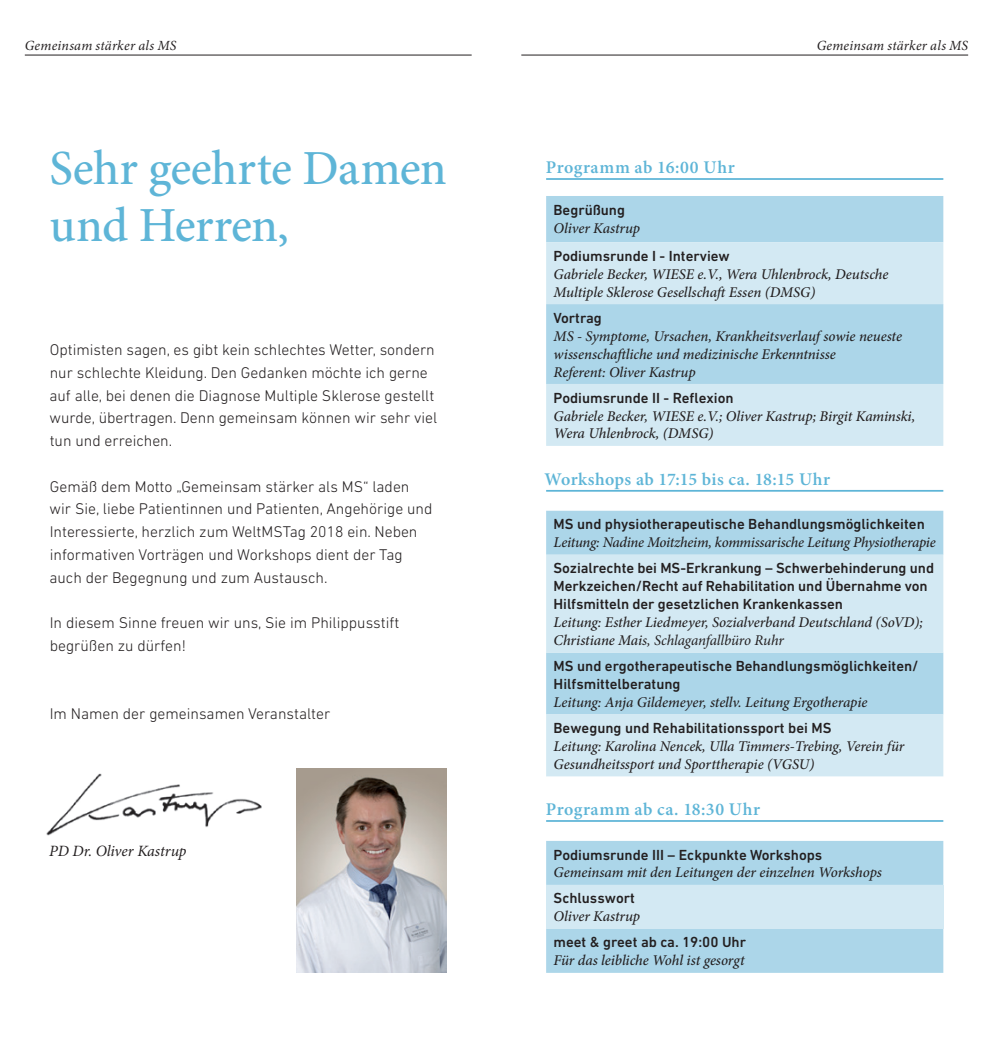
<style>
.page{position:relative;width:993px;height:1042px;background:#fff}
.page>*{position:absolute;margin:0;border:0;box-sizing:border-box;transform-origin:0 0}
.t1{font:500 49px/56px "Minion Pro";letter-spacing:-.015em;color:#5eb5d7}
.t2{font:600 17.85px "Minion Pro";letter-spacing:.025em;color:#5eb5d7}
.t3{font:300 15.75px/22.8px "DIN Next LT Pro";color:#231f20}
.t4{font:italic 15.75px "Minion Pro";letter-spacing:-.01em;color:#231f20}
.t5{font:italic 500 14.88px/18px "Minion Pro";letter-spacing:-.005em;color:#231f20}
.t6{font:500 14.88px/18px "DIN Next LT Pro";color:#231f20}
.t7{font:italic 14px "Minion Pro";letter-spacing:.015em;color:#231f20}
.s1{font-weight:400}
</style>
<div class="page">
<img style="left:46px;top:773px;width:216px;height:63px">
<hr style="left:25px;top:55px;width:446px;height:1px;background:#231f20">
<hr style="left:521px;top:55px;width:446px;height:1px;background:#231f20">
<div style="left:546px;top:196px;width:397px;height:46px;background:#acd6e9"></div>
<svg style="left:546px;top:242px;width:397px;height:204px;background:#c3e1ef"></svg>
<hr style="left:546px;top:178px;width:397px;height:2px;background:#5eb5d7">
<hr style="left:546px;top:490px;width:397px;height:2px;background:#5eb5d7">
<div style="left:546px;top:511px;width:397px;height:44px;background:#acd6e9"></div>
<svg style="left:546px;top:555px;width:397px;height:221px;background:#c8e3f0"></svg>
<div style="left:546px;top:841px;width:397px;height:132px;background:#acd6e9"></div>
<div style="left:546px;top:885px;width:397px;height:44px;background:#d3e9f3"></div>
<hr style="left:546px;top:820px;width:397px;height:2px;background:#5eb5d7">
<img style="left:297px;top:768px;width:149px;height:205px">
<p class="t7" style="left:25px;top:36px;width:153px">Gemeinsam stärker als MS</p>
<h1 class="t1" style="left:50px;top:141px;width:398px">Sehr geehrte Damen und Herren,</h1>
<p class="t3" style="left:49px;top:338px;width:389px">Optimisten sagen, es gibt kein schlechtes Wetter, sondern nur schlechte Kleidung. Den Gedanken möchte ich gerne auf alle, bei denen die Diagnose Multiple Sklerose gestellt wurde, übertragen. Denn gemeinsam können wir sehr viel tun und erreichen.</p>
<p class="t3" style="left:49px;top:475px;width:384px">Gemäß dem Motto „Gemeinsam stärker als MS“ laden wir Sie, liebe Patientinnen und Patienten, Angehörige und Interessierte, herzlich zum WeltMSTag 2018 ein. Neben informativen Vorträgen und Workshops dient der Tag auch der Begegnung und zum Austausch.</p>
<p class="t3" style="left:50px;top:611px;width:351px">In diesem Sinne freuen wir uns, Sie im Philippusstift begrüßen zu dürfen!</p>
<p class="t3" style="left:50px;top:702px;width:282px">Im Namen der gemeinsamen Veranstalter</p>
<p class="t4" style="left:49px;top:840px;width:139px">PD Dr. Oliver Kastrup</p>
<p class="t2" style="left:545px;top:155px;width:190px">Programm ab 16:00 Uhr</p>
<p class="t7" style="left:816px;top:36px;width:153px">Gemeinsam stärker als MS</p>
<p class="t6" style="left:553px;top:200px;width:73px">Begrüßung</p>
<p class="t5" style="left:553px;top:219px;width:88px">Oliver Kastrup</p>
<p class="t6" style="left:553px;top:247px;width:178px">Podiumsrunde I - Interview</p>
<p class="t5" style="left:553px;top:265px;width:336px">Gabriele Becker, WIESE e.V., Wera Uhlenbrock, Deutsche<br>Multiple Sklerose Gesellschaft Essen (DMSG)</p>
<p class="t6" style="left:553px;top:308px;width:50px">Vortrag</p>
<p class="t5" style="left:553px;top:327px;width:350px">MS - Symptome, Ursachen, Krankheitsverlauf sowie neueste wissenschaftliche und medizinische Erkenntnisse<br>Referent: Oliver Kastrup</p>
<p class="t6" style="left:553px;top:388px;width:181px">Podiumsrunde II - Reflexion</p>
<p class="t5" style="left:553px;top:407px;width:363px">Gabriele Becker, WIESE e.V.; Oliver Kastrup; Birgit Kaminski,<br>Wera Uhlenbrock, (DMSG)</p>
<p class="t2" style="left:544px;top:467px;width:287px">Workshops ab 17:15 bis ca. 18:15 Uhr</p>
<p class="t6" style="left:553px;top:515px;width:372px">MS und physiotherapeutische Behandlungsmöglichkeiten</p>
<p class="t5" style="left:553px;top:533px;width:383px">Leitung: Nadine Moitzheim, kommissarische Leitung Physiotherapie</p>
<p class="t6" style="left:553px;top:559px;width:382px">Sozialrechte bei MS-Erkrankung – Schwerbehinderung und<br>Merkzeichen/Recht auf Rehabilitation und Übernahme von<br>Hilfsmitteln der gesetzlichen Krankenkassen</p>
<p class="t5" style="left:553px;top:613px;width:371px">Leitung: Esther Liedmeyer, Sozialverband Deutschland (SoVD);<br>Christiane Mai<span class="s1">s, Schlaganfallbüro Ruhr</span></p>
<p class="t6" style="left:553px;top:657px;width:366px">MS und ergotherapeutische Behandlungsmöglichkeiten/<br>Hilfsmittelberatung</p>
<p class="t5" style="left:553px;top:693px;width:315px">Leitung: Anja Gildemeyer, stellv. Leitung Ergotherapie</p>
<p class="t6" style="left:553px;top:719px;width:279px">Bewegung und Rehabilitationssport bei MS</p>
<p class="t5" style="left:553px;top:737px;width:352px">Leitung: Karolina Nencek, Ulla Timmers-Trebing, Verein für<br>Gesundheitssport und Sporttherapie (VGSU)</p>
<p class="t2" style="left:545px;top:797px;width:216px">Programm ab ca. 18:30 Uhr</p>
<p class="t6" style="left:553px;top:845px;width:270px">Podiumsrunde III – Eckpunkte Workshops</p>
<p class="t5" style="left:553px;top:863px;width:330px">Gemeinsam mit den Leitungen der einzelnen Workshops</p>
<p class="t6" style="left:553px;top:889px;width:83px">Schlusswort</p>
<p class="t5" style="left:553px;top:907px;width:88px">Oliver Kastrup</p>
<p class="t6" style="left:553px;top:933px;width:194px">meet &amp; greet ab ca. 19:00 Uhr</p>
<p class="t5" style="left:553px;top:951px;width:192px">Für das leibliche Wohl ist gesorgt</p>
</div>
